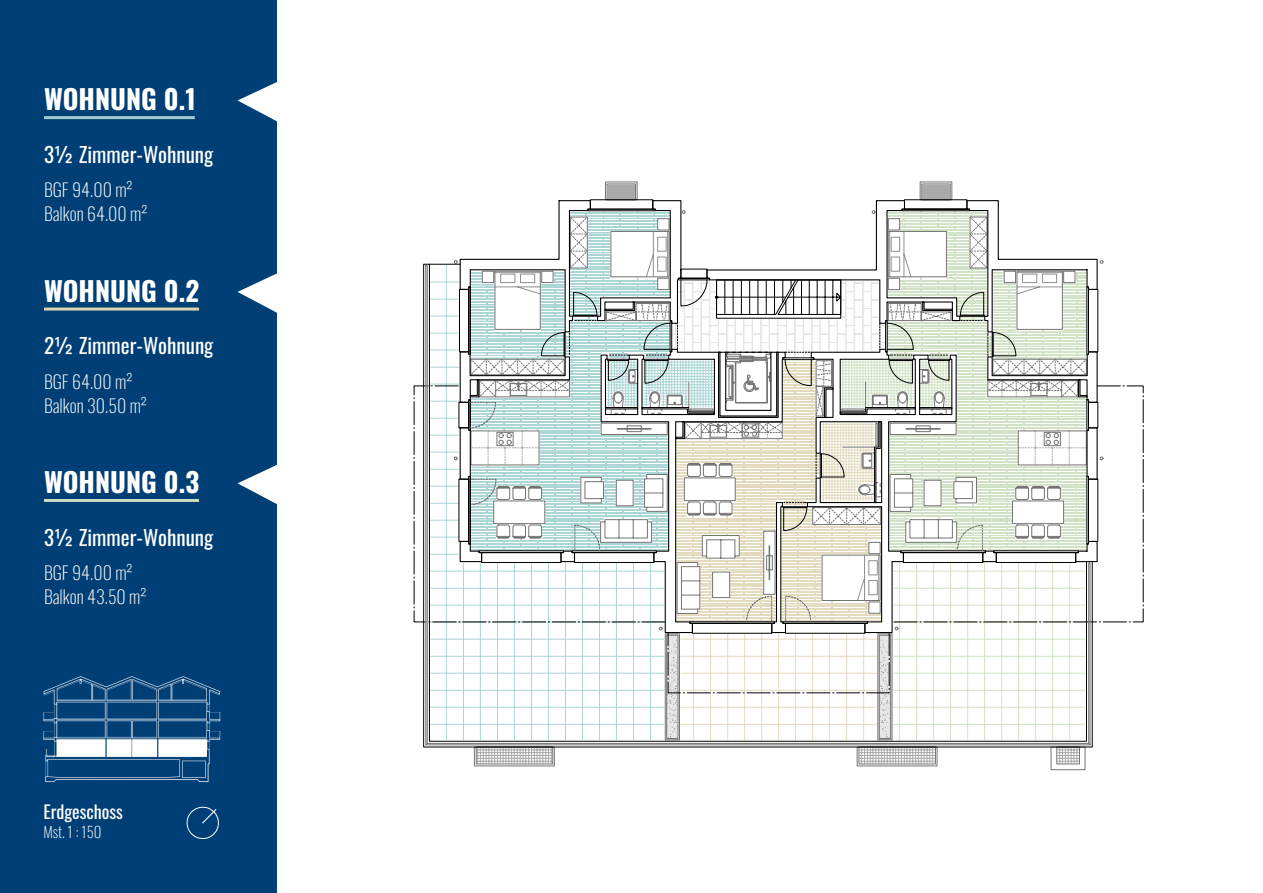
<style>
.page{position:relative;width:1263px;height:893px;background:#fff}
.page>*{position:absolute;margin:0;border:0;box-sizing:border-box;transform-origin:0 0}
.t1{font:700 27px "Oswald";color:#fff}
.t2{font:21px "Oswald";color:#fff}
.t3{font:200 18px "Oswald";color:#fff}
.t4{font:18px "Oswald";color:#fff}
.t5{font:200 15px "Oswald";color:#fff}
</style>
<div class="page">
<div style="left:0;top:0;width:276px;height:893px;background:#003f75"></div>
<svg style="left:414px;top:385px;width:730px;height:308px"></svg>
<svg style="left:425px;top:182px;width:672px;height:588px"></svg>
<hr style="left:44px;top:116px;width:151px;height:3px;background:#9fcdcd">
<hr style="left:44px;top:308px;width:155px;height:3px;background:#ddd3b1">
<hr style="left:44px;top:499px;width:155px;height:3px;background:#cdddbf">
<svg style="left:238px;top:82px;width:39px;height:40px"></svg>
<svg style="left:238px;top:273px;width:39px;height:40px"></svg>
<svg style="left:238px;top:465px;width:39px;height:39px"></svg>
<img style="left:43px;top:676px;width:178px;height:107px">
<svg style="left:187px;top:807px;width:32px;height:32px"></svg>
<p class="t1" style="left:44px;top:75px;width:153px">WOHNUNG 0.1</p>
<p class="t2" style="left:44px;top:136px;width:171px">3½ Zimmer-Wohnung</p>
<p class="t3" style="left:44px;top:174px;width:90px">BGF 94.00 m²</p>
<p class="t3" style="left:44px;top:198px;width:105px">Balkon 64.00 m²</p>
<p class="t1" style="left:44px;top:267px;width:157px">WOHNUNG 0.2</p>
<p class="t2" style="left:44px;top:327px;width:171px">2½ Zimmer-Wohnung</p>
<p class="t3" style="left:44px;top:365px;width:90px">BGF 64.00 m²</p>
<p class="t3" style="left:44px;top:389px;width:105px">Balkon 30.50 m²</p>
<p class="t1" style="left:44px;top:458px;width:157px">WOHNUNG 0.3</p>
<p class="t2" style="left:44px;top:518px;width:171px">3½ Zimmer-Wohnung</p>
<p class="t3" style="left:44px;top:557px;width:90px">BGF 94.00 m²</p>
<p class="t3" style="left:44px;top:581px;width:104px">Balkon 43.50 m²</p>
<p class="t4" style="left:43px;top:795px;width:81px">Erdgeschoss</p>
<p class="t5" style="left:43px;top:819px;width:60px">Mst. 1 : 150</p>
</div>
